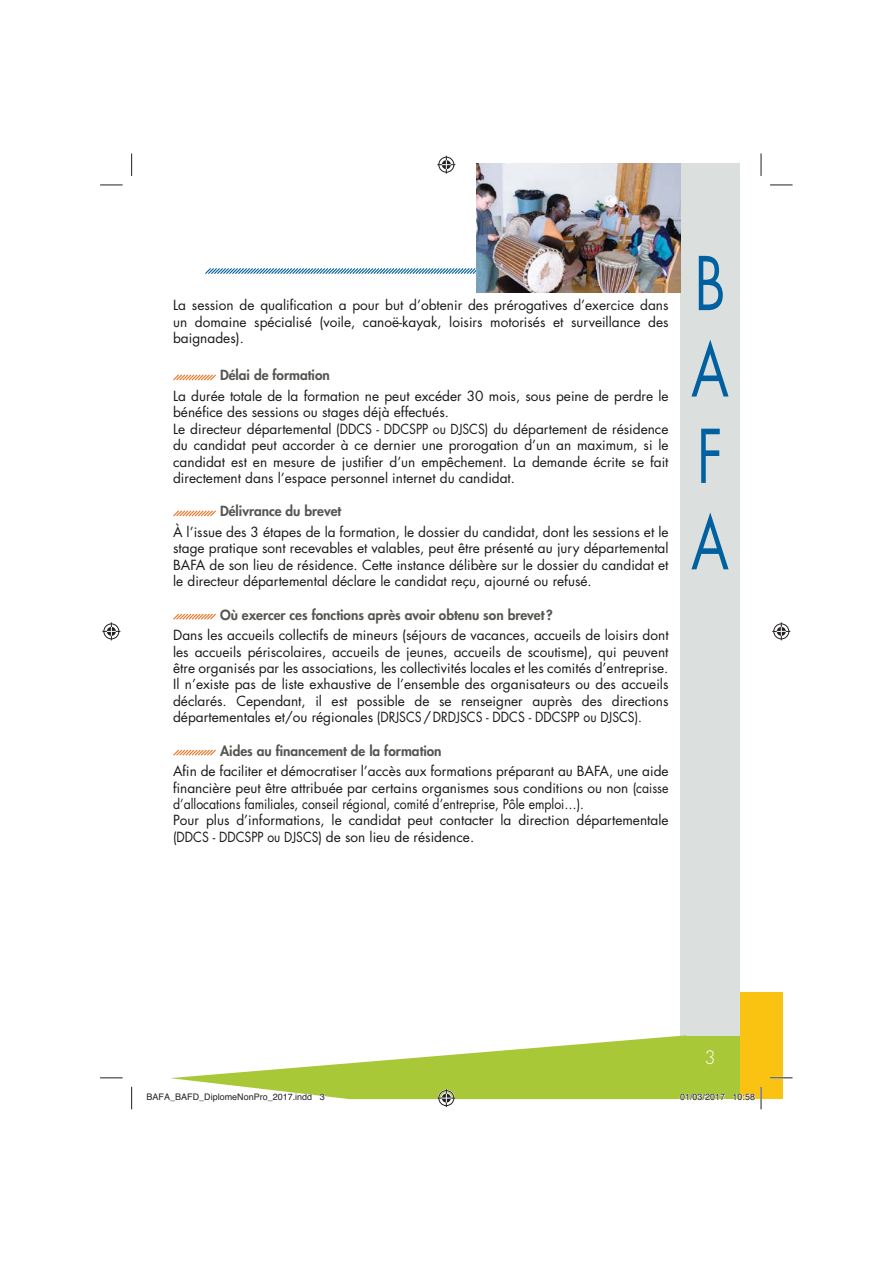
<style>
.page{position:relative;width:893px;height:1263px;background:#fff}
.page>*{position:absolute;margin:0;border:0;box-sizing:border-box;transform-origin:0 0}
.t1{font:72px/86.4px "Futura Std";color:#0060a0;text-align:justify;scale:.75 1}
.t2{font:300 18px "Futura Std";color:#fff}
.t3{font:13.65px/16.4px "Futura Std";color:#171917;text-align:justify}
.t4{font:800 13.65px "Futura Std";color:#575551}
.t5{font:9px "Helvetica";color:#231f20}
.s1{font-size:13.5px}
</style>
<div class="page">
<div style="left:680px;top:164px;width:60px;height:935px;background:#dbe0df"></div>
<svg style="left:205px;top:267px;width:272px;height:8px"></svg>
<div style="left:740px;top:992px;width:42px;height:107px;background:#fac312"></div>
<img style="left:477px;top:164px;width:203px;height:129px">
<div style="left:680px;top:1036px;width:60px;height:63px;background:#a8c838"></div>
<svg style="left:173px;top:374px;width:43px;height:7px"></svg>
<svg style="left:173px;top:510px;width:43px;height:7px"></svg>
<svg style="left:173px;top:613px;width:43px;height:7px"></svg>
<svg style="left:173px;top:749px;width:43px;height:7px"></svg>
<hr style="left:770px;top:1077px;width:22px;height:2px;background:#fff">
<hr style="left:760px;top:1087px;width:2px;height:22px;background:#fff">
<svg style="left:100px;top:185px;width:23px;height:1px"></svg>
<svg style="left:770px;top:185px;width:22px;height:1px"></svg>
<svg style="left:100px;top:1078px;width:23px;height:1px"></svg>
<svg style="left:770px;top:1078px;width:22px;height:1px"></svg>
<svg style="left:131px;top:153px;width:1px;height:23px"></svg>
<svg style="left:131px;top:1087px;width:1px;height:22px"></svg>
<svg style="left:761px;top:153px;width:1px;height:23px"></svg>
<svg style="left:761px;top:1087px;width:1px;height:22px"></svg>
<svg style="left:437px;top:156px;width:18px;height:18px"></svg>
<svg style="left:102px;top:622px;width:18px;height:18px"></svg>
<svg style="left:772px;top:622px;width:18px;height:18px"></svg>
<svg style="left:170px;top:1035px;width:555px;height:72px"></svg>
<svg style="left:733px;top:1093px;width:22px;height:6px"></svg>
<p class="t3" style="left:173px;top:298px;width:497px">La session de qualification a pour but d’obtenir des prérogatives d’exercice dans un domaine spécialisé (voile, canoë-kayak, loisirs motorisés et surveillance des baignades).</p>
<p class="t4" style="left:220px;top:369px;width:111px">Délai de formation</p>
<p class="t3" style="left:173px;top:389px;width:497px;text-align:left">La durée totale de la formation ne peut excéder 30 mois, sous peine de perdre le bénéfice des sessions ou stages déjà effectués.<br>Le directeur départemental (DDCS - DDCSPP <span class="s1">ou DJSCS</span>) du département de résidence du candidat peut accorder à ce dernier une prorogation d’un an maximum, si le candidat est en mesure de justifier d’un empêchement. La demande écrite se fait directement dans l’espace personnel internet du candidat.</p>
<p class="t4" style="left:220px;top:505px;width:123px">Délivrance du brevet</p>
<p class="t3" style="left:173px;top:525px;width:497px">À l’issue des 3 étapes de la formation, le dossier du candidat, dont les sessions et le stage pratique sont recevables et valables, peut être présenté au jury départemental BAFA de son lieu de résidence. Cette instance délibère sur le dossier du candidat et le directeur départemental déclare le candidat reçu, ajourné ou refusé.</p>
<p class="t4" style="left:220px;top:608px;width:334px">Où exercer ces fonctions après avoir obtenu son brevet ?</p>
<p class="t3" style="left:173px;top:628px;width:497px">Dans les accueils collectifs de mineurs (séjours de vacances, accueils de loisirs dont les accueils périscolaires, accueils de jeunes, accueils de scoutisme), qui peuvent être organisés par les associations, les collectivités locales et les comités d’entreprise.<br>Il n’existe pas de liste exhaustive de l’ensemble des organisateurs ou des accueils déclarés. Cependant, il est possible de se renseigner auprès des directions départementales et/ou régionales (DRJSCS <span class="s1">/</span> DRDJSCS - DDCS - DDCSPP ou <span class="s1">DJSCS</span>).</p>
<p class="t4" style="left:220px;top:744px;width:223px">Aides au financement de la formation</p>
<p class="t3" style="left:173px;top:764px;width:497px;text-align:left">Afin de faciliter et démocratiser l’accès aux formations préparant au BAFA, une aide financière peut être attribuée par certains organismes sous conditions ou non (caisse d’allocations familiales, conseil régional, comité d’entreprise, Pôle emploi…).<br>Pour plus d’informations, le candidat peut contacter la direction départementale (DDCS - DDCSPP <span class="s1">ou DJSCS</span>) de son lieu de résidence.</p>
<h1 class="t1" style="left:691px;top:245px;width:52px">B A F A</h1>
<h2 class="t2" style="left:704px;top:1047px;width:13px">3</h2>
<p class="t5" style="left:147px;top:1094px;width:180px">BAFA_BAFD_DiplomeNonPro_2017.indd 3</p>
<p class="t5" style="left:680px;top:1094px;width:77px">01/03/2017 10:58</p>
</div>
